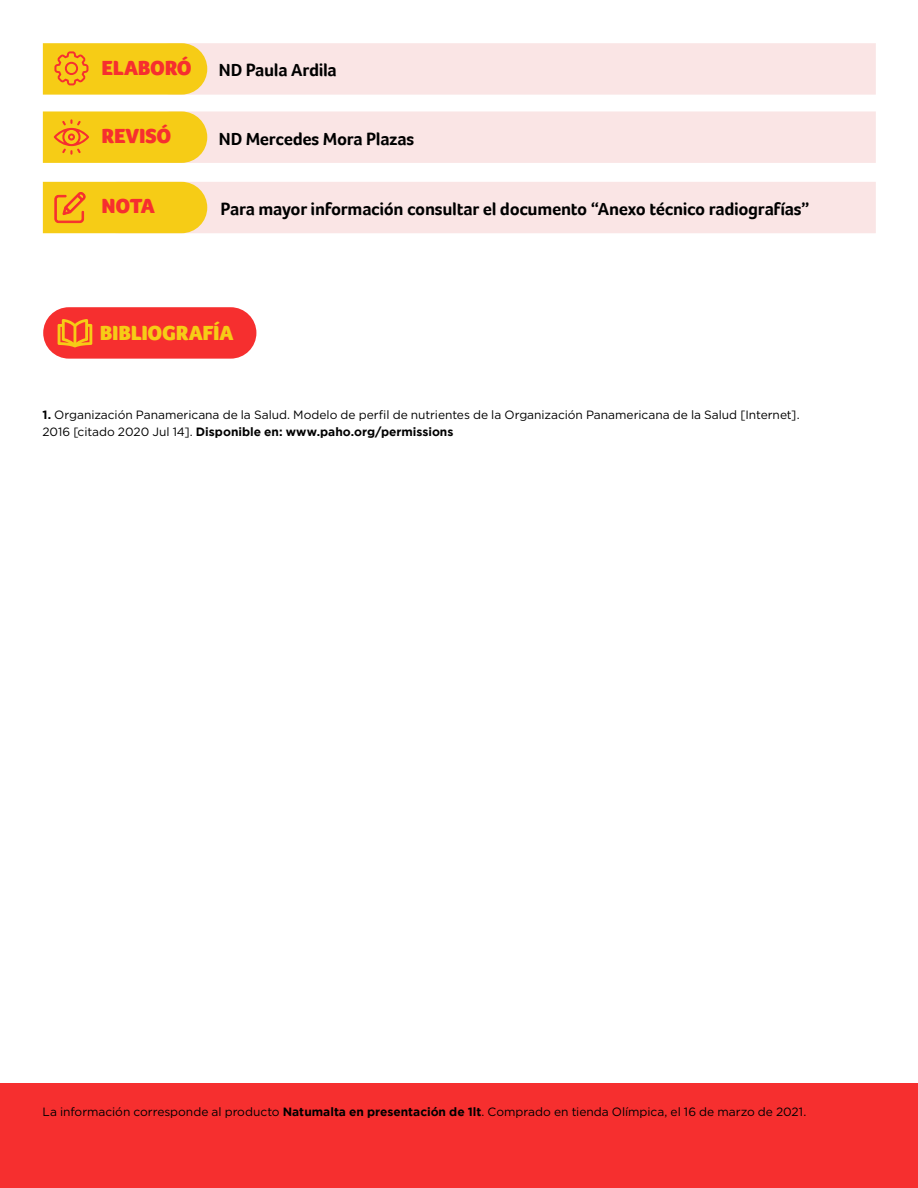
<style>
.page{position:relative;width:918px;height:1188px;background:#fff}
.page>*{position:absolute;margin:0;border:0;box-sizing:border-box;transform-origin:0 0}
.t1{font:900 21px "Foco";letter-spacing:-.015em;color:#f62f2f}
.t2{font:900 21px "Foco";letter-spacing:-.015em;color:#f6cc16}
.t3{font:700 18px "Foco";letter-spacing:-.02em;color:#000}
.t4{font:12px/17.2px "Gotham";color:#000}
.s1{font-weight:700}
</style>
<div class="page">
<div style="left:0;top:1083px;width:918px;height:105px;background:#f62f2f"></div>
<div style="left:43px;top:307px;width:213px;height:52px;background:#f62f2f;border-radius:26px"></div>
<svg style="left:58px;top:319px;width:34px;height:28px"></svg>
<svg style="left:43px;top:111px;width:833px;height:52px;background:#f9dfbe"></svg>
<svg style="left:43px;top:43px;width:833px;height:52px;background:#f9dfbe"></svg>
<svg style="left:43px;top:182px;width:833px;height:51px;background:#f9dfbd"></svg>
<h1 class="t1" style="left:102px;top:56px;width:92px">ELABORÓ</h1>
<h2 class="t3" style="left:219px;top:60px;width:120px">ND Paula Ardila</h2>
<h1 class="t1" style="left:102px;top:124px;width:71px">REVISÓ</h1>
<h2 class="t3" style="left:219px;top:128px;width:197px">ND Mercedes Mora Plazas</h2>
<h1 class="t1" style="left:102px;top:194px;width:55px">NOTA</h1>
<h2 class="t3" style="left:221px;top:198px;width:591px">Para mayor información consultar el documento “Anexo técnico radiografías”</h2>
<h1 class="t2" style="left:100px;top:321px;width:135px">BIBLIOGRAFÍA</h1>
<p class="t4" style="left:43px;top:406px;width:759px"><span class="s1">1.</span> Organización Panamericana de la Salud. Modelo de perfil de nutrientes de la Organización Panamericana de la Salud [Internet].<br>2016 [citado 2020 Jul 14]. <span class="s1">Disponible en: www.paho.org/permissions</span></p>
<p class="t4" style="left:43px;top:1103px;width:765px">La información corresponde al producto <span class="s1">Natumalta en presentación de 1lt</span>. Comprado en tienda Olímpica, el 16 de marzo de 2021.</p>
</div>
